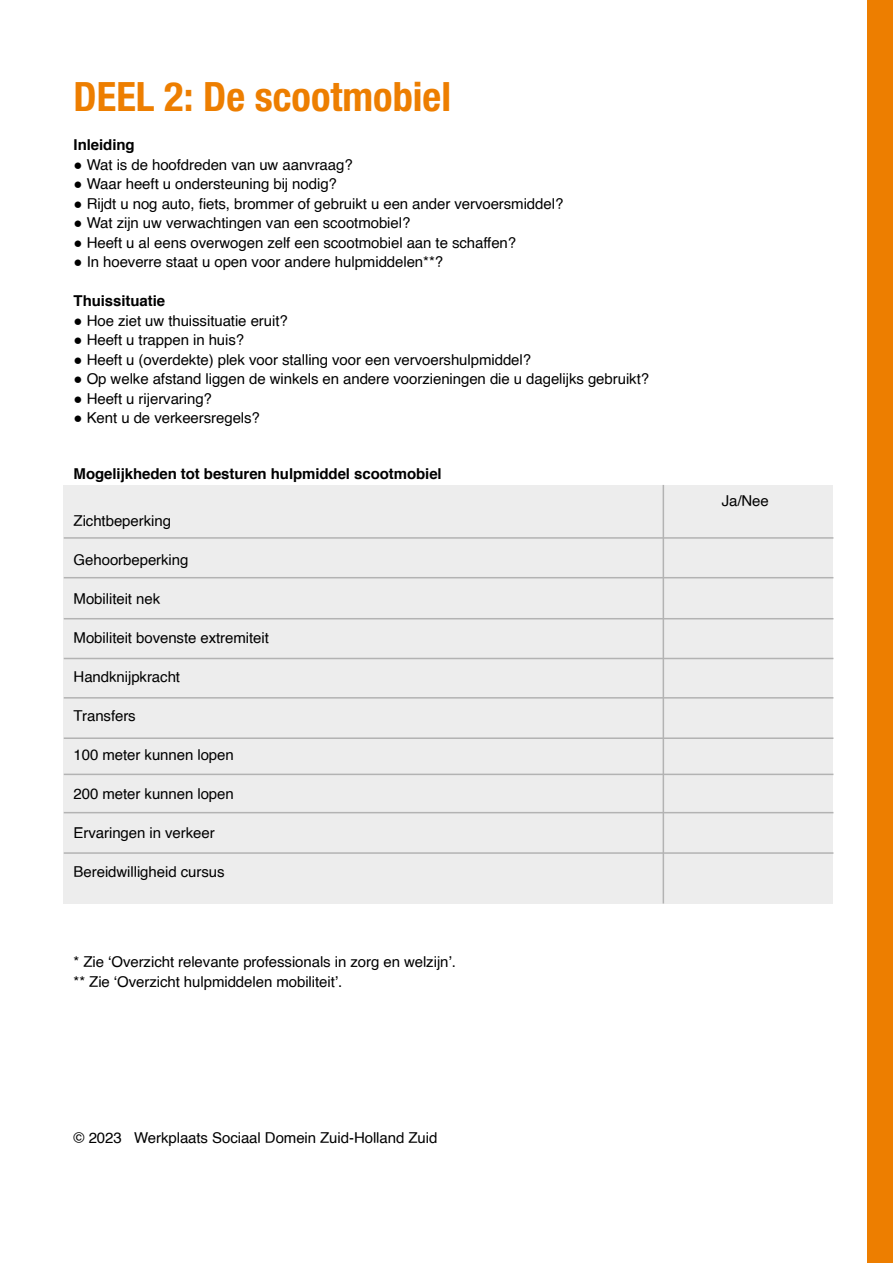
<style>
.page{position:relative;width:893px;height:1263px;background:#fff}
.page>*{position:absolute;margin:0;border:0;box-sizing:border-box;transform-origin:0 0}
.t1{font:700 condensed 40.5px "Helvetica Neue LT Std";color:#ed7e00}
.t2{font:15px/19.5px "Helvetica";letter-spacing:-.005em;color:#000}
.t3{font:700 15px "Helvetica";letter-spacing:-.005em;color:#000}
</style>
<div class="page">
<div style="left:63px;top:485px;width:770px;height:419px;background:#ededed"></div>
<div style="left:867px;top:0;width:26px;height:1263px;background:#ed7e00"></div>
<hr style="left:663px;top:485px;width:1px;height:418px;background:#b3b3b3">
<hr style="left:64px;top:537px;width:769px;height:2px;background:#b3b3b3">
<hr style="left:64px;top:577px;width:769px;height:1px;background:#b3b3b3">
<hr style="left:64px;top:618px;width:769px;height:1px;background:#b3b3b3">
<hr style="left:64px;top:658px;width:769px;height:1px;background:#b3b3b3">
<hr style="left:64px;top:697px;width:769px;height:1px;background:#b3b3b3">
<hr style="left:64px;top:737px;width:769px;height:2px;background:#b3b3b3">
<hr style="left:64px;top:774px;width:769px;height:1px;background:#b3b3b3">
<hr style="left:64px;top:812px;width:769px;height:1px;background:#b3b3b3">
<hr style="left:64px;top:852px;width:769px;height:2px;background:#b3b3b3">
<h1 class="t1" style="left:74px;top:72px;width:379px">DEEL 2: De scootmobiel</h1>
<p class="t3" style="left:74px;top:133px;width:63px">Inleiding</p>
<p class="t2" style="left:74px;top:155px;width:281px">● Wat is de hoofdreden van uw aanvraag?</p>
<p class="t2" style="left:74px;top:175px;width:265px">● Waar heeft u ondersteuning bij nodig?</p>
<p class="t2" style="left:74px;top:194px;width:491px">● Rijdt u nog auto, fiets, brommer of gebruikt u een ander vervoersmiddel?</p>
<p class="t2" style="left:74px;top:214px;width:338px">● Wat zijn uw verwachtingen van een scootmobiel?</p>
<p class="t2" style="left:74px;top:233px;width:444px">● Heeft u al eens overwogen zelf een scootmobiel aan te schaffen?</p>
<p class="t2" style="left:74px;top:253px;width:371px">● In hoeverre staat u open voor andere hulpmiddelen**?</p>
<p class="t3" style="left:74px;top:289px;width:93px">Thuissituatie</p>
<p class="t2" style="left:74px;top:311px;width:216px">● Hoe ziet uw thuissituatie eruit?</p>
<p class="t2" style="left:74px;top:331px;width:172px">● Heeft u trappen in huis?</p>
<p class="t2" style="left:74px;top:350px;width:459px">● Heeft u (overdekte) plek voor stalling voor een vervoershulpmiddel?</p>
<p class="t2" style="left:74px;top:370px;width:577px">● Op welke afstand liggen de winkels en andere voorzieningen die u dagelijks gebruikt?</p>
<p class="t2" style="left:74px;top:389px;width:140px">● Heeft u rijervaring?</p>
<p class="t2" style="left:74px;top:409px;width:188px">● Kent u de verkeersregels?</p>
<p class="t3" style="left:74px;top:462px;width:370px">Mogelijkheden tot besturen hulpmiddel scootmobiel</p>
<p class="t2" style="left:74px;top:511px;width:99px">Zichtbeperking</p>
<p class="t2" style="left:74px;top:550px;width:116px">Gehoorbeperking</p>
<p class="t2" style="left:74px;top:589px;width:88px">Mobiliteit nek</p>
<p class="t2" style="left:74px;top:628px;width:197px">Mobiliteit bovenste extremiteit</p>
<p class="t2" style="left:74px;top:667px;width:108px">Handknijpkracht</p>
<p class="t2" style="left:74px;top:706px;width:64px">Transfers</p>
<p class="t2" style="left:74px;top:745px;width:162px">100 meter kunnen lopen</p>
<p class="t2" style="left:74px;top:784px;width:162px">200 meter kunnen lopen</p>
<p class="t2" style="left:74px;top:823px;width:143px">Ervaringen in verkeer</p>
<p class="t2" style="left:74px;top:862px;width:152px">Bereidwilligheid cursus</p>
<p class="t2" style="left:74px;top:952px;width:384px">* Zie ‘Overzicht relevante professionals in zorg en welzijn’. ** Zie ‘Overzicht hulpmiddelen mobiliteit’.</p>
<p class="t2" style="left:74px;top:1128px;width:365px">© 2023 Werkplaats Sociaal Domein Zuid-Holland Zuid</p>
<p class="t2" style="left:722px;top:491px;width:49px">Ja/Nee</p>
</div>
